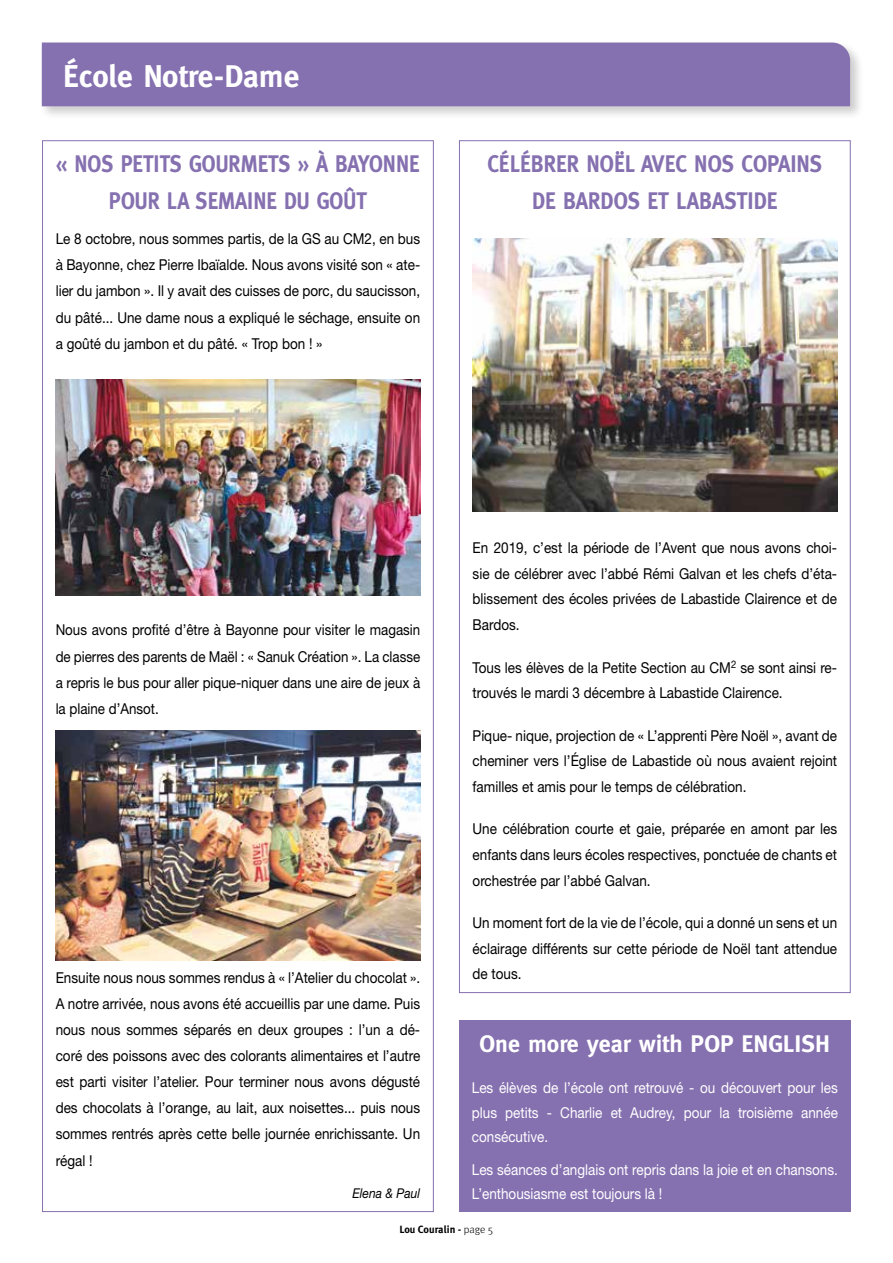
<style>
.page{position:relative;width:893px;height:1263px;background:#fff}
.page>*{position:absolute;margin:0;border:0;box-sizing:border-box;transform-origin:0 0}
.t1{font:700 31.5px "Meta";color:#fff}
.t2{font:700 24px/36.9px "Meta";color:#8570b0;text-align:center;scale:.88 1}
.t3{font:700 24px/36.5px "Meta";color:#8570b0;text-align:center;scale:.9 1}
.t4{font:700 24px "Meta";color:#fff}
.t5{font:15px/26.1px "Helvetica Neue";color:#000;text-align:justify;scale:.9 1}
.t6{font:15px/24.3px "Helvetica Neue";color:#fff;text-align:justify;scale:.9 1}
.t7{font:15px/26.1px "Helvetica Neue";color:#000;text-align:justify;scale:.89 1}
.t8{font:italic 13.5px "Helvetica Neue";color:#000;scale:.9 1}
.t9{font:700 10.5px "Meta Plus";color:#000}
.s1{font-family:"Meta";font-weight:300}
</style>
<div class="page">
<div style="left:459px;top:1020px;width:392px;height:192px;background:#8570b0"></div>
<div style="left:40px;top:40px;width:824px;height:81px;background:#000;opacity:.2"></div>
<div style="left:42px;top:43px;width:808px;height:63px;background:#8570b0"></div>
<img style="left:56px;top:379px;width:364px;height:217px">
<img style="left:56px;top:730px;width:364px;height:230px">
<img style="left:473px;top:238px;width:364px;height:273px">
<h1 class="t1" style="left:63px;top:57px;width:238px">École Notre-Dame</h1>
<h2 class="t2" style="left:56px;top:146px;width:415px">« NOS PETITS GOURMETS » À BAYONNE<br>POUR LA SEMAINE DU GOÛT</h2>
<p class="t5" style="left:56px;top:225px;width:407px">Le 8 octobre, nous sommes partis, de la GS au CM2, en bus à Bayonne, chez Pierre Ibaïalde. Nous avons visité son « ate&shy;lier du jambon ». Il y avait des cuisses de porc, du saucisson, du pâté... Une dame nous a expliqué le séchage, ensuite on a goûté du jambon et du pâté. « Trop bon ! »</p>
<h2 class="t3" style="left:487px;top:146px;width:374px">CÉLÉBRER NOËL AVEC NOS COPAINS<br>DE BARDOS ET LABASTIDE</h2>
<p class="t7" style="left:56px;top:617px;width:411px">Nous avons profité d’être à Bayonne pour visiter le magasin de pierres des parents de Maël : « Sanuk Création ». La classe a repris le bus pour aller pique-niquer dans une aire de jeux à la plaine d’Ansot.</p>
<p class="t5" style="left:56px;top:964px;width:407px">Ensuite nous nous sommes rendus à « l’Atelier du chocolat ».<br>A notre arrivée, nous avons été accueillis par une dame. Puis nous nous sommes séparés en deux groupes : l’un a dé&shy;coré des poissons avec des colorants alimentaires et l’autre est parti visiter l’atelier. Pour terminer nous avons dégusté des chocolats à l’orange, au lait, aux noisettes... puis nous sommes rentrés après cette belle journée enrichissante. Un régal !</p>
<p class="t8" style="left:352px;top:1185px;width:77px">Elena &amp; Paul</p>
<p class="t5" style="left:473px;top:535px;width:407px;line-height:25.5px">En 2019, c’est la période de l’Avent que nous avons choi&shy;sie de célébrer avec l’abbé Rémi Galvan et les chefs d’éta&shy;blissement des écoles privées de Labastide Clairence et de Bardos.</p>
<p class="t5" style="left:473px;top:654px;width:407px;line-height:25.7px">Tous les élèves de la Petite Section au CM<sup>2</sup> se sont ainsi re&shy;trouvés le mardi 3 décembre à Labastide Clairence.</p>
<p class="t5" style="left:473px;top:722px;width:407px;line-height:25.7px">Pique- nique, projection de « L’apprenti Père Noël », avant de cheminer vers l’Église de Labastide où nous avaient rejoint familles et amis pour le temps de célébration.</p>
<p class="t5" style="left:473px;top:816px;width:407px;line-height:25.7px">Une célébration courte et gaie, préparée en amont par les enfants dans leurs écoles respectives, ponctuée de chants et orchestrée par l’abbé Galvan.</p>
<p class="t5" style="left:473px;top:910px;width:407px;line-height:25.5px">Un moment fort de la vie de l’école, qui a donné un sens et un éclairage différents sur cette période de Noël tant attendue de tous.</p>
<h2 class="t4" style="left:480px;top:1030px;width:352px">One more year with POP ENGLISH</h2>
<p class="t6" style="left:472px;top:1075px;width:408px">Les élèves de l’école ont retrouvé - ou découvert pour les plus petits - Charlie et Audrey, pour la troisième année consécutive.</p>
<p class="t6" style="left:472px;top:1157px;width:408px">Les séances d’anglais ont repris dans la joie et en chansons.<br>L’enthousiasme est toujours là !</p>
<p class="t9" style="left:399px;top:1223px;width:96px">Lou Couralin - <span class="s1">page 5</span></p>
</div>
